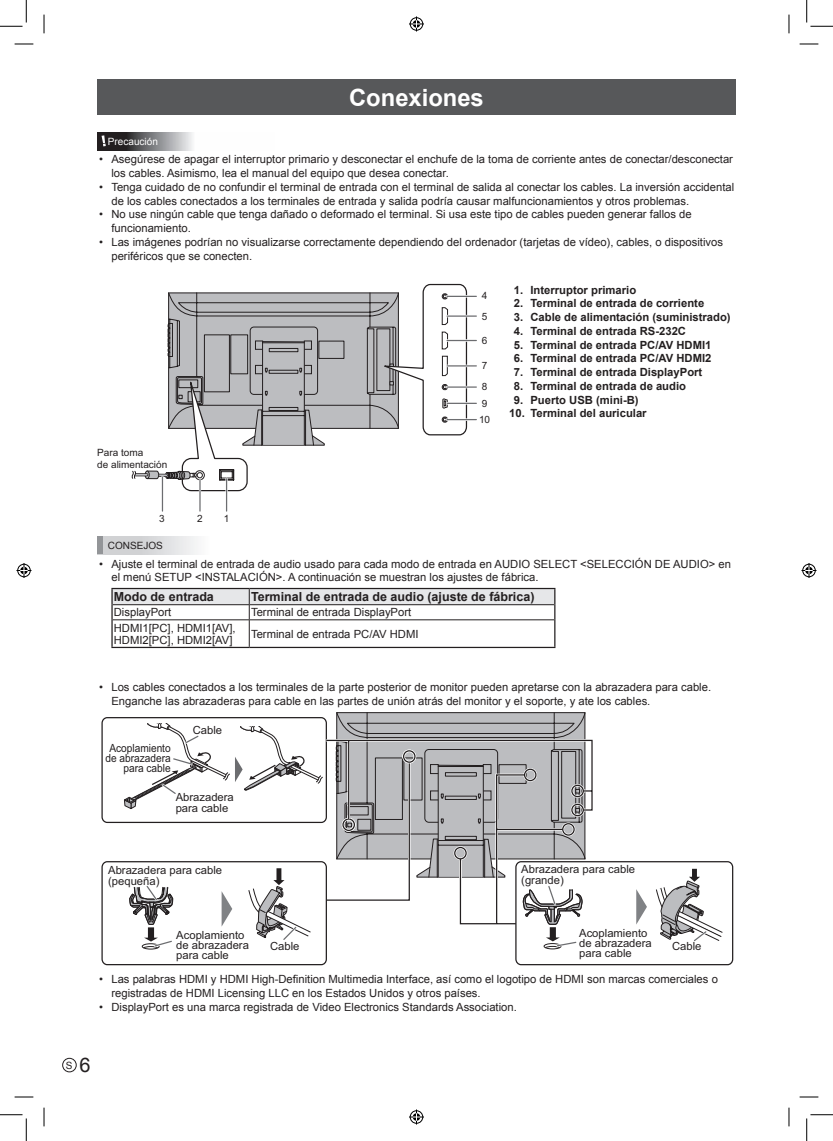
<style>
.page{position:relative;width:833px;height:1141px;background:#fff}
.page>*{position:absolute;margin:0;border:0;box-sizing:border-box;transform-origin:0 0}
.t1{font:700 23.75px "Arial";color:#fff}
.t2{font:700 12.5px "Arial";color:#231f20}
.t3{font:11.25px/13.8px "Arial";color:#231f20}
.t4{font:700 11.25px "Arial";color:#231f20}
.t5{font:11.25px/10px "Arial";color:#231f20;text-align:right;scale:.9 1}
.t6{font:10px/12px "Arial";color:#231f20}
.t7{font:10px "Arial";color:#fff}
.s1{font-size:20px}
</style>
<div class="page">
<div style="left:62px;top:1057px;width:14px;height:15px;border:1px solid #231f20;border-radius:50%"></div>
<div style="left:97px;top:79px;width:638px;height:36px;background:#57585a"></div>
<svg style="left:131px;top:284px;width:345px;height:208px"></svg>
<hr style="left:199px;top:478px;width:2px;height:33px;background:#fff">
<hr style="left:199px;top:478px;width:1px;height:33px;background:#6c6d70">
<hr style="left:225px;top:478px;width:2px;height:33px;background:#fff">
<hr style="left:226px;top:478px;width:1px;height:33px;background:#6c6d70">
<hr style="left:161px;top:477px;width:2px;height:34px;background:#fff">
<hr style="left:162px;top:477px;width:1px;height:34px;background:#6c6d70">
<div style="left:97px;top:536px;width:177px;height:18px;background:linear-gradient(to right,#c9cacd,#fff)"></div>
<div style="left:97px;top:536px;width:5px;height:18px;background:#939598"></div>
<svg style="left:111px;top:588px;width:444px;height:58px"></svg>
<hr style="left:111px;top:646px;width:138px;height:2px;background:#231f20">
<hr style="left:249px;top:646px;width:306px;height:2px;background:#231f20">
<div style="left:515px;top:861px;width:217px;height:104px;border:1px solid #231f20;border-radius:5px"></div>
<svg style="left:636px;top:889px;width:10px;height:35px"></svg>
<svg style="left:656px;top:868px;width:66px;height:74px"></svg>
<svg style="left:123px;top:712px;width:471px;height:253px"></svg>
<svg style="left:325px;top:738px;width:268px;height:186px"></svg>
<svg style="left:97px;top:132px;width:96px;height:18px;background:#707072"></svg>
<svg style="left:101px;top:135px;width:5px;height:11px"></svg>
<svg style="left:15px;top:43px;width:18px;height:1px"></svg>
<svg style="left:799px;top:43px;width:18px;height:1px"></svg>
<svg style="left:43px;top:15px;width:1px;height:18px"></svg>
<svg style="left:43px;top:1107px;width:1px;height:19px"></svg>
<svg style="left:789px;top:15px;width:1px;height:18px"></svg>
<svg style="left:789px;top:1107px;width:1px;height:19px"></svg>
<svg style="left:15px;top:44px;width:18px;height:1px"></svg>
<svg style="left:799px;top:44px;width:18px;height:1px"></svg>
<svg style="left:15px;top:1096px;width:18px;height:1px"></svg>
<svg style="left:799px;top:1096px;width:18px;height:1px"></svg>
<svg style="left:44px;top:15px;width:1px;height:18px"></svg>
<svg style="left:44px;top:1107px;width:1px;height:19px"></svg>
<svg style="left:788px;top:15px;width:1px;height:18px"></svg>
<svg style="left:788px;top:1107px;width:1px;height:19px"></svg>
<svg style="left:0;top:0;width:27px;height:27px"></svg>
<svg style="left:0;top:1114px;width:27px;height:26px"></svg>
<svg style="left:806px;top:0;width:26px;height:27px"></svg>
<svg style="left:806px;top:1114px;width:26px;height:26px"></svg>
<div style="left:408px;top:16px;width:16px;height:16px;border:3px solid #fff;border-radius:50%"></div>
<svg style="left:409px;top:16px;width:15px;height:15px"></svg>
<div style="left:408px;top:1109px;width:16px;height:15px;border:3px solid #fff;border-radius:50%"></div>
<svg style="left:409px;top:1109px;width:15px;height:15px"></svg>
<div style="left:16px;top:562px;width:16px;height:16px;border:3px solid #fff;border-radius:50%"></div>
<svg style="left:16px;top:563px;width:15px;height:15px"></svg>
<div style="left:800px;top:562px;width:16px;height:16px;border:3px solid #fff;border-radius:50%"></div>
<svg style="left:801px;top:563px;width:15px;height:15px"></svg>
<h1 class="t1" style="left:349px;top:82px;width:136px">Conexiones</h1>
<p class="t7" style="left:108px;top:135px;width:52px">Precaución</p>
<p class="t3" style="left:111px;top:153px;width:622px;text-indent:-12px">• Asegúrese de apagar el interruptor primario y desconectar el enchufe de la toma de corriente antes de conectar/desconectar los cables. Asimismo, lea el manual del equipo que desea conectar.</p>
<p class="t3" style="left:111px;top:180px;width:624px;text-indent:-12px">• Tenga cuidado de no confundir el terminal de entrada con el terminal de salida al conectar los cables. La inversión accidental de los cables conectados a los terminales de entrada y salida podría causar malfuncionamientos y otros problemas.</p>
<p class="t3" style="left:111px;top:208px;width:581px;text-indent:-12px">• No use ningún cable que tenga dañado o deformado el terminal. Si usa este tipo de cables pueden generar fallos de funcionamiento.</p>
<p class="t3" style="left:111px;top:235px;width:612px;text-indent:-12px">• Las imágenes podrían no visualizarse correctamente dependiendo del ordenador (tarjetas de vídeo), cables, o dispositivos periféricos que se conecten.</p>
<p class="t6" style="left:97px;top:446px;width:72px">Para toma<br>de alimentación</p>
<p class="t6" style="left:159px;top:512px;width:7px">3</p>
<p class="t6" style="left:197px;top:512px;width:7px">2</p>
<p class="t6" style="left:224px;top:512px;width:7px">1</p>
<p class="t6" style="left:481px;top:285px;width:7px;line-height:20.4px">4<br>5</p>
<p class="t6" style="left:481px;top:334px;width:7px">6</p>
<p class="t6" style="left:481px;top:355px;width:7px;line-height:20.9px">7<br>8</p>
<p class="t6" style="left:478px;top:395px;width:13px;line-height:16.6px">9<br>10</p>
<p class="t4" style="left:513px;top:282px;width:124px">1. Interruptor primario</p>
<p class="t4" style="left:513px;top:296px;width:192px">2. Terminal de entrada de corriente</p>
<p class="t4" style="left:513px;top:310px;width:218px">3. Cable de alimentación (suministrado)</p>
<p class="t4" style="left:513px;top:323px;width:173px">4. Terminal de entrada RS-232C</p>
<p class="t4" style="left:513px;top:337px;width:199px">5. Terminal de entrada PC/AV HDMI1</p>
<p class="t4" style="left:513px;top:351px;width:199px">6. Terminal de entrada PC/AV HDMI2</p>
<p class="t4" style="left:513px;top:364px;width:190px">7. Terminal de entrada DisplayPort</p>
<p class="t4" style="left:513px;top:378px;width:173px">8. Terminal de entrada de audio</p>
<p class="t4" style="left:513px;top:392px;width:126px">9. Puerto USB (mini-B)</p>
<p class="t4" style="left:509px;top:406px;width:139px">10. Terminal del auricular</p>
<p class="t6" style="left:108px;top:539px;width:57px">CONSEJOS</p>
<p class="t3" style="left:111px;top:556px;width:620px;text-indent:-12px">• Ajuste el terminal de entrada de audio usado para cada modo de entrada en AUDIO SELECT &lt;SELECCIÓN DE AUDIO&gt; en el menú SETUP &lt;INSTALACIÓN&gt;. A continuación se muestran los ajustes de fábrica.</p>
<p class="t2" style="left:114px;top:588px;width:102px">Modo de entrada</p>
<p class="t2" style="left:251px;top:588px;width:285px">Terminal de entrada de audio (ajuste de fábrica)</p>
<p class="t3" style="left:114px;top:605px;width:59px">DisplayPort</p>
<p class="t3" style="left:251px;top:605px;width:162px">Terminal de entrada DisplayPort</p>
<p class="t3" style="left:114px;top:621px;width:123px;line-height:12.5px">HDMI1[PC], HDMI1[AV],<br>HDMI2[PC], HDMI2[AV]</p>
<p class="t3" style="left:251px;top:627px;width:169px">Terminal de entrada PC/AV HDMI</p>
<p class="t3" style="left:111px;top:680px;width:601px;text-indent:-12px">• Los cables conectados a los terminales de la parte posterior de monitor pueden apretarse con la abrazadera para cable.<br>Enganche las abrazaderas para cable en las partes de unión atrás del monitor y el soporte, y ate los cables.</p>
<p class="t5" style="left:105px;top:743px;width:74px">Acoplamiento de abrazadera para cable</p>
<p class="t3" style="left:192px;top:723px;width:31px">Cable</p>
<p class="t3" style="left:175px;top:790px;width:60px;line-height:11.9px">Abrazadera para cable</p>
<p class="t3" style="left:108px;top:864px;width:115px;line-height:11.2px">Abrazadera para cable (pequeña)</p>
<p class="t3" style="left:521px;top:863px;width:115px;line-height:11.2px">Abrazadera para cable (grande)</p>
<p class="t3" style="left:579px;top:928px;width:74px;line-height:10px">Acoplamiento de abrazadera para cable</p>
<p class="t3" style="left:176px;top:930px;width:74px;line-height:10px">Acoplamiento de abrazadera para cable</p>
<p class="t3" style="left:270px;top:939px;width:31px">Cable</p>
<p class="t3" style="left:671px;top:939px;width:31px">Cable</p>
<p class="t3" style="left:111px;top:972px;width:607px;text-indent:-12px">• Las palabras HDMI y HDMI High-Definition Multimedia Interface, así como el logotipo de HDMI son marcas comerciales o registradas de HDMI Licensing LLC en los Estados Unidos y otros países.</p>
<p class="t3" style="left:99px;top:1000px;width:419px">• DisplayPort es una marca registrada de Video Electronics Standards Association.</p>
<p class="t6" style="left:66px;top:1059px;width:26px">S <span class="s1">6</span></p>
</div>
